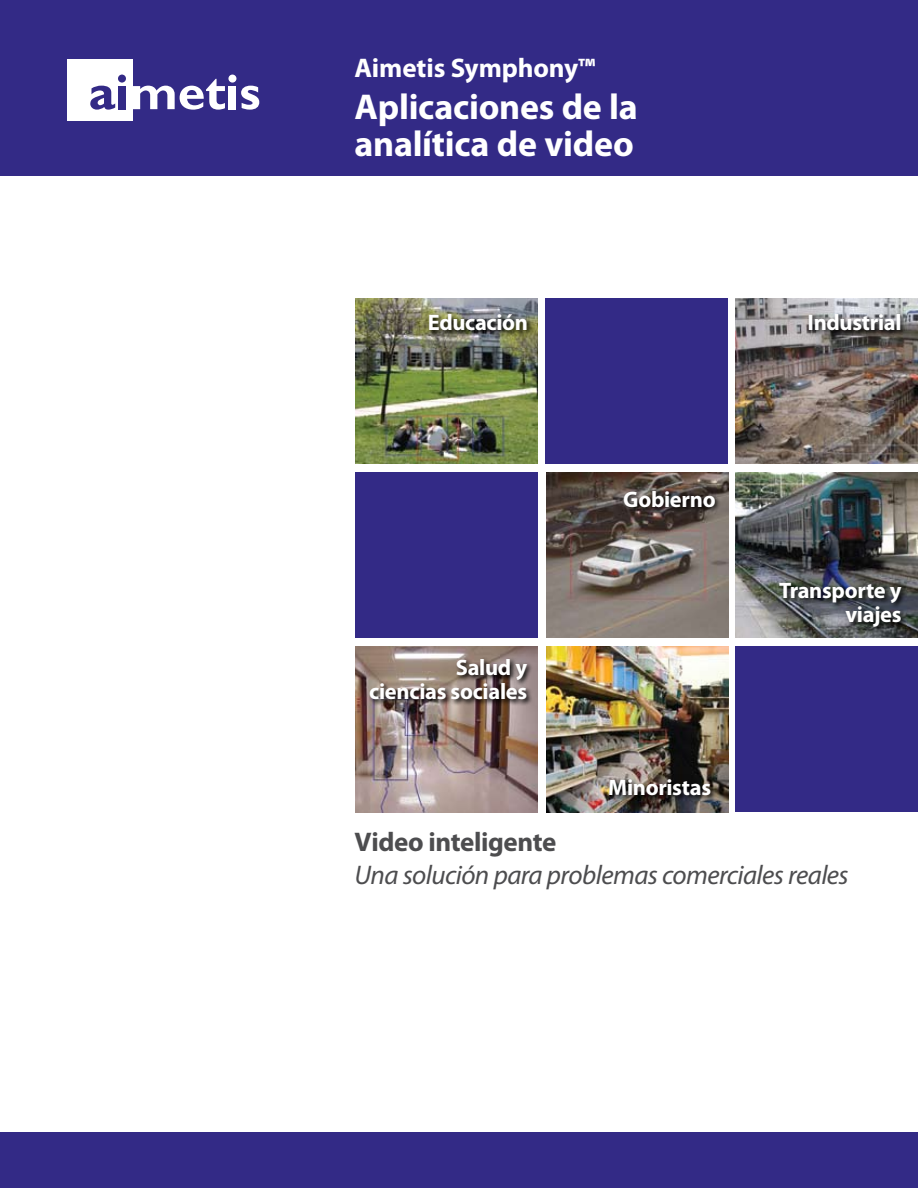
<style>
.page{position:relative;width:918px;height:1188px;background:#fff}
.page>*{position:absolute;margin:0;border:0;box-sizing:border-box;transform-origin:0 0}
.t1{font:700 36px/37.5px "Myriad Pro";letter-spacing:-.005em;color:#fff}
.t2{font:italic 27px "Myriad Pro";letter-spacing:-.02em;color:#4d4d4f}
.t3{font:700 27px "Myriad Pro";letter-spacing:-.005em;color:#fff}
.t4{font:700 27px "Myriad Pro";letter-spacing:-.015em;color:#4d4d4f}
.t5{font:700 22.5px/24px "Myriad Pro";letter-spacing:-.015em;color:#fff;text-align:right}
</style>
<div class="page">
<div style="left:0;top:1133px;width:918px;height:55px;background:#332a86"></div>
<div style="left:0;top:0;width:918px;height:176px;background:#332a86"></div>
<div style="left:68px;top:59px;width:65px;height:61px;background:#fff"></div>
<svg style="left:90px;top:86px;width:25px;height:24px"></svg>
<div style="left:118px;top:86px;width:8px;height:23px;background:#332a86"></div>
<div style="left:118px;top:75px;width:8px;height:8px;background:#332a86;border-radius:50%"></div>
<svg style="left:133px;top:79px;width:92px;height:31px"></svg>
<div style="left:229px;top:86px;width:7px;height:23px;background:#fff"></div>
<div style="left:228px;top:75px;width:8px;height:8px;background:#fff;border-radius:50%"></div>
<svg style="left:241px;top:86px;width:18px;height:24px"></svg>
<img style="left:355px;top:298px;width:183px;height:165px">
<img style="left:546px;top:472px;width:182px;height:166px">
<img style="left:355px;top:647px;width:183px;height:165px">
<img style="left:736px;top:298px;width:182px;height:165px">
<img style="left:736px;top:472px;width:182px;height:166px">
<img style="left:546px;top:647px;width:182px;height:165px">
<div style="left:546px;top:298px;width:182px;height:165px;background:#332a86"></div>
<div style="left:355px;top:472px;width:183px;height:166px;background:#332a86"></div>
<div style="left:736px;top:647px;width:182px;height:165px;background:#332a86"></div>
<div style="left:427px;top:312px;width:107px;height:25px;background:#000;opacity:.95"></div>
<div style="left:807px;top:312px;width:100px;height:25px;background:#000;opacity:.95"></div>
<div style="left:622px;top:488px;width:100px;height:25px;background:#000;opacity:.95"></div>
<div style="left:777px;top:580px;width:131px;height:54px;background:#000;opacity:.95"></div>
<div style="left:368px;top:657px;width:165px;height:49px;background:#000;opacity:.95"></div>
<div style="left:607px;top:777px;width:110px;height:24px;background:#000;opacity:.95"></div>
<p class="t3" style="left:355px;top:50px;width:242px">Aimetis Symphony™</p>
<h1 class="t1" style="left:355px;top:86px;width:285px">Aplicaciones de la analítica de video</h1>
<p class="t5" style="left:428px;top:310px;width:102px">Educación</p>
<p class="t5" style="left:808px;top:310px;width:96px">Industrial</p>
<p class="t5" style="left:369px;top:655px;width:160px">Salud y<br>ciencias sociales</p>
<p class="t5" style="left:623px;top:486px;width:94px">Gobierno</p>
<p class="t5" style="left:608px;top:775px;width:104px">Minoristas</p>
<p class="t5" style="left:779px;top:578px;width:124px">Transporte y viajes</p>
<p class="t4" style="left:355px;top:825px;width:203px">Video inteligente</p>
<p class="t2" style="left:355px;top:859px;width:496px">Una solución para problemas comerciales reales</p>
</div>
